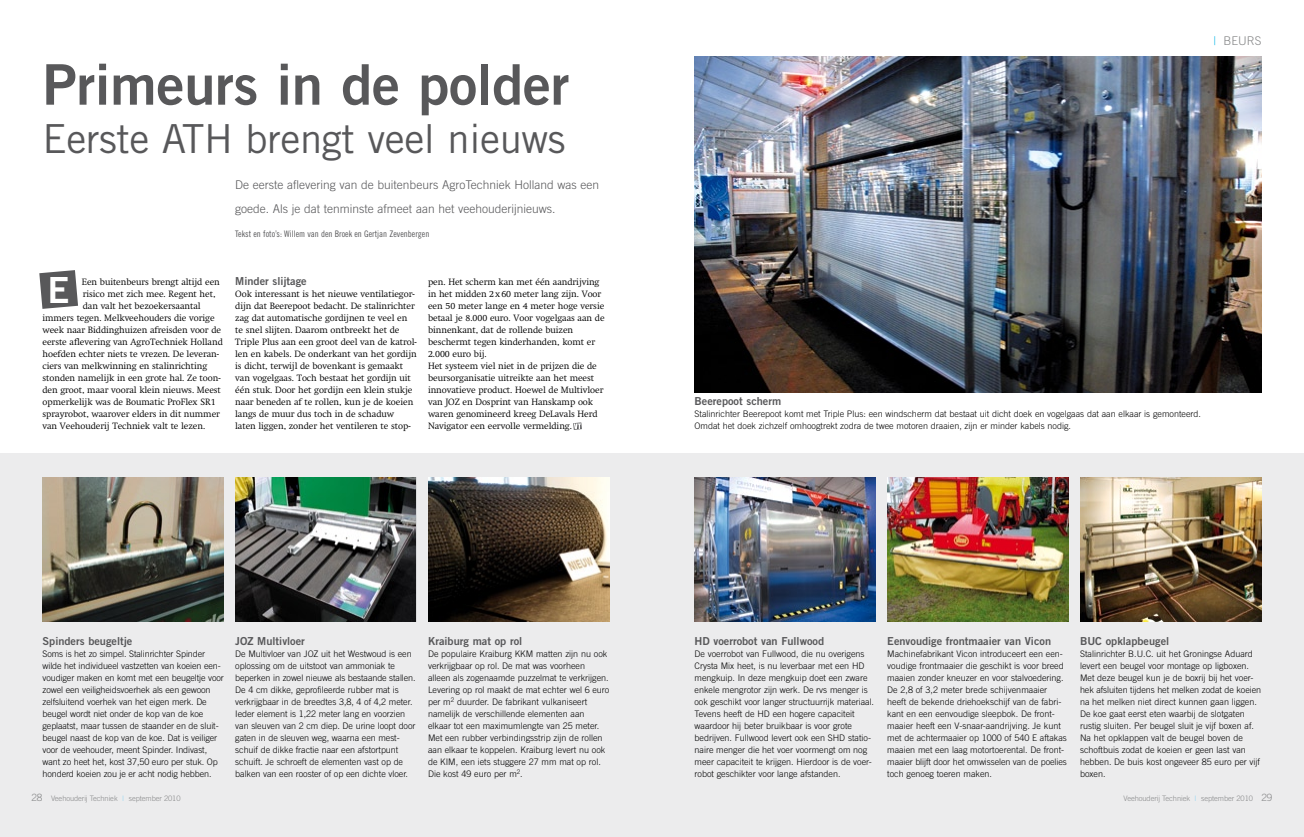
<style>
.page{position:relative;width:1304px;height:837px;background:#fff}
.page>*{position:absolute;margin:0;border:0;box-sizing:border-box;transform-origin:0 0}
.t1{font:56px "Trade Gothic LT Std Bd 2";letter-spacing:-.005em;color:#58585a}
.t2{font:40px "Trade Gothic LT Std";letter-spacing:-.01em;color:#58585a}
.t3{font:36px "Trade Gothic LT Std Bd 2";color:#fff}
.t4{font:300 12px/24px "Trade Gothic LT Std";color:#58585a}
.t5{font:300 12px "Trade Gothic LT Std";color:#878889}
.t6{font:11px "Trade Gothic LT Std Bd 2";color:#58585a}
.t7{font:300 9px/12px "Trade Gothic LT Std";color:#000}
.t8{font:300 9px/12px "Swift";letter-spacing:-.005em;color:#000}
.t9{font:9px "Trade Gothic LT Std Cn 18";color:#58585a}
.t10{font:300 7.5px "Trade Gothic LT Std";letter-spacing:-.01em;color:#878889}
.s1{font-size:10px}
.s2{font-weight:400;color:#9dd8f3}
.s3{color:#1dbbe9}
</style>
<div class="page">
<div style="left:0;top:453px;width:1304px;height:383px;background:#ececed"></div>
<img style="left:43px;top:477px;width:181px;height:144px">
<img style="left:235px;top:477px;width:181px;height:144px">
<img style="left:428px;top:477px;width:181px;height:144px">
<img style="left:887px;top:477px;width:182px;height:144px">
<img style="left:1080px;top:477px;width:181px;height:144px">
<img style="left:694px;top:477px;width:182px;height:144px">
<img style="left:694px;top:57px;width:567px;height:336px">
<svg style="left:39px;top:270px;width:39px;height:39px"></svg>
<svg style="left:573px;top:422px;width:9px;height:7px"></svg>
<h1 class="t1" style="left:43px;top:50px;width:528px">Primeurs in de polder</h1>
<h2 class="t2" style="left:43px;top:114px;width:525px">Eerste ATH brengt veel nieuws</h2>
<h3 class="t4" style="left:235px;top:172px;width:365px">De eerste aflevering van de buitenbeurs AgroTechniek Holland was een goede. Als je dat tenminste afmeet aan het veehouderijnieuws.</h3>
<p class="t9" style="left:235px;top:228px;width:196px">Tekst en foto’s: Willem van den Broek en Gertjan Zevenbergen</p>
<h3 class="t3" style="left:48px;top:267px;width:23px">E</h3>
<p class="t8" style="left:82px;top:276px;width:140px">Een buitenbeurs brengt altijd een</p>
<p class="t8" style="left:83px;top:288px;width:134px">risico met zich mee. Regent het,</p>
<p class="t8" style="left:83px;top:300px;width:119px">dan valt het bezoekersaantal</p>
<p class="t8" style="left:43px;top:312px;width:174px">immers tegen. Melkveehouders die vorige</p>
<p class="t8" style="left:43px;top:324px;width:180px">week naar Biddinghuizen afreisden voor de</p>
<p class="t8" style="left:43px;top:336px;width:182px">eerste aflevering van AgroTechniek Holland</p>
<p class="t8" style="left:43px;top:348px;width:178px">hoefden echter niets te vrezen. De leveran-</p>
<p class="t8" style="left:43px;top:360px;width:166px">ciers van melkwinning en stalinrichting</p>
<p class="t8" style="left:43px;top:372px;width:180px">stonden namelijk in een grote hal. Ze toon-</p>
<p class="t8" style="left:43px;top:384px;width:180px">den groot, maar vooral klein nieuws. Meest</p>
<p class="t8" style="left:43px;top:396px;width:175px">opmerkelijk was de Boumatic ProFlex SR1</p>
<p class="t8" style="left:43px;top:408px;width:179px">sprayrobot, waarover elders in dit nummer</p>
<p class="t8" style="left:43px;top:420px;width:164px">van Veehouderij Techniek valt te lezen.</p>
<p class="t6" style="left:235px;top:274px;width:73px">Minder slijtage</p>
<p class="t8" style="left:235px;top:288px;width:183px">Ook interessant is het nieuwe ventilatiegor&shy;dijn dat Beerepoot bedacht. De stalinrichter zag dat automatische gordijnen te veel en te snel slijten. Daarom ontbreekt het de Triple Plus aan een groot deel van de katrol&shy;len en kabels. De onderkant van het gordijn is dicht, terwijl de bovenkant is gemaakt van vogelgaas. Toch bestaat het gordijn uit één stuk. Door het gordijn een klein stukje naar beneden af te rollen, kun je de koeien langs de muur dus toch in de schaduw laten liggen, zonder het ventileren te stop-</p>
<p class="t8" style="left:428px;top:276px;width:178px">pen. Het scherm kan met één aandrijving in het midden 2x60 meter lang zijn. Voor een 50 meter lange en 4 meter hoge versie betaal je 8.000 euro. Voor vogelgaas aan de binnenkant, dat de rollende buizen beschermt tegen kinderhanden, komt er 2.000 euro bij.<br>Het systeem viel niet in de prijzen die de beursorganisatie uitreikte aan het meest innovatieve product. Hoewel de Multivloer van JOZ en Dosprint van Hanskamp ook waren genomineerd kreeg DeLavals Herd Navigator een eervolle vermelding.</p>
<p class="t6" style="left:43px;top:634px;width:91px">Spinders beugeltje</p>
<p class="t7" style="left:43px;top:647px;width:183px">Soms is het zo simpel. Stalinrichter Spinder wilde het individueel vastzetten van koeien een&shy;voudiger maken en komt met een beugeltje voor zowel een veiligheidsvoerhek als een gewoon zelfsluitend voerhek van het eigen merk. De beugel wordt niet onder de kop van de koe geplaatst, maar tussen de staander en de sluit&shy;beugel naast de kop van de koe. Dat is veiliger voor de veehouder, meent Spinder. Indivast, want zo heet het, kost 37,50 euro per stuk. Op honderd koeien zou je er acht nodig hebben.</p>
<p class="t10" style="left:31px;top:793px;width:151px"><span class="s1">28</span> Veehouderij Techniek <span class="s2">l</span> september 2010</p>
<p class="t6" style="left:235px;top:634px;width:71px">JOZ Multivloer</p>
<p class="t7" style="left:235px;top:647px;width:182px">De Multivloer van JOZ uit het Westwoud is een oplossing om de uitstoot van ammoniak te beperken in zowel nieuwe als bestaande stallen.<br>De 4 cm dikke, geprofileerde rubber mat is verkrijg-baar in de breedtes 3,8, 4 of 4,2 meter.<br>Ieder element is 1,22 meter lang en voorzien van sleuven van 2 cm diep. De urine loopt door gaten in de sleuven weg, waarna een mest&shy;schuif de dikke fractie naar een afstortpunt schuift. Je schroeft de elementen vast op de balken van een rooster of op een dichte vloer.</p>
<p class="t6" style="left:428px;top:634px;width:96px">Kraiburg mat op rol</p>
<p class="t7" style="left:428px;top:647px;width:183px">De populaire Kraiburg KKM matten zijn nu ook verkrijgbaar op rol. De mat was voorheen alleen als zogenaamde puzzelmat te verkrijgen.<br>Levering op rol maakt de mat echter wel 6 euro per m<sup>2</sup> duurder. De fabrikant vulkaniseert namelijk de verschillende elementen aan elkaar tot een maximumlengte van 25 meter.<br>Met een rubber verbindingsstrip zijn de rollen aan elkaar te koppelen. Kraiburg levert nu ook de KIM, een iets stuggere 27 mm mat op rol.<br>Die kost 49 euro per m<sup>2</sup>.</p>
<h3 class="t5" style="left:1213px;top:33px;width:18px"><span class="s3">|</span> beu</h3>
<h3 class="t5" style="left:1247px;top:33px;width:15px">rs</h3>
<p class="t6" style="left:694px;top:394px;width:88px">Beerepoot scherm</p>
<p class="t7" style="left:694px;top:407px;width:508px">Stalinrichter Beerepoot komt met Triple Plus: een windscherm dat bestaat uit dicht doek en vogelgaas dat aan elkaar is gemonteerd.<br>Omdat het doek zichzelf omhoogtrekt zodra de twee motoren draaien, zijn er minder kabels nodig.</p>
<p class="t6" style="left:694px;top:634px;width:131px">HD voerrobot van Fullwood</p>
<p class="t7" style="left:694px;top:647px;width:181px">De voerrobot van Fullwood, die nu overigens Crysta Mix heet, is nu leverbaar met een HD mengkuip. In deze mengkuip doet een zware enkele mengrotor zijn werk. De rvs menger is ook geschikt voor langer structuurrijk materiaal.<br>Tevens heeft de HD een hogere capaciteit waardoor hij beter bruikbaar is voor grote bedrijven. Fullwood levert ook een SHD statio&shy;naire menger die het voer voormengt om nog meer capaciteit te krijgen. Hierdoor is de voer&shy;robot geschikter voor lange afstanden.</p>
<p class="t6" style="left:887px;top:634px;width:165px">Eenvoudige frontmaaier van Vicon</p>
<p class="t7" style="left:887px;top:647px;width:181px">Machinefabrikant Vicon introduceert een een&shy;voudige frontmaaier die geschikt is voor breed maaien zonder kneuzer en voor stalvoedering.<br>De 2,8 of 3,2 meter brede schijvenmaaier heeft de bekende driehoekschijf van de fabri&shy;kant en een eenvoudige sleepbok. De front&shy;maaier heeft een V-snaar-aandrijving. Je kunt met de achtermaaier op 1000 of 540 E aftakas maaien met een laag motortoerental. De front&shy;maaier blijft door het omwisselen van de poelies toch genoeg toeren maken.</p>
<p class="t6" style="left:1080px;top:634px;width:91px">BUC opklapbeugel</p>
<p class="t7" style="left:1080px;top:647px;width:183px">Stalinrichter B.U.C. uit het Groningse Aduard levert een beugel voor montage op ligboxen.<br>Met deze beugel kun je de boxrij bij het voer&shy;hek afsluiten tijdens het melken zodat de koeien na het melken niet direct kunnen gaan liggen.<br>De koe gaat eerst eten waarbij de slotgaten rustig sluiten. Per beugel sluit je vijf boxen af.<br>Na het opklappen valt de beugel boven de schoftbuis zodat de koeien er geen last van hebben. De buis kost ongeveer 85 euro per vijf boxen.</p>
<p class="t10" style="left:1123px;top:793px;width:151px">Veehouderij Techniek <span class="s2">l</span> september 2010 <span class="s1">29</span></p>
</div>
